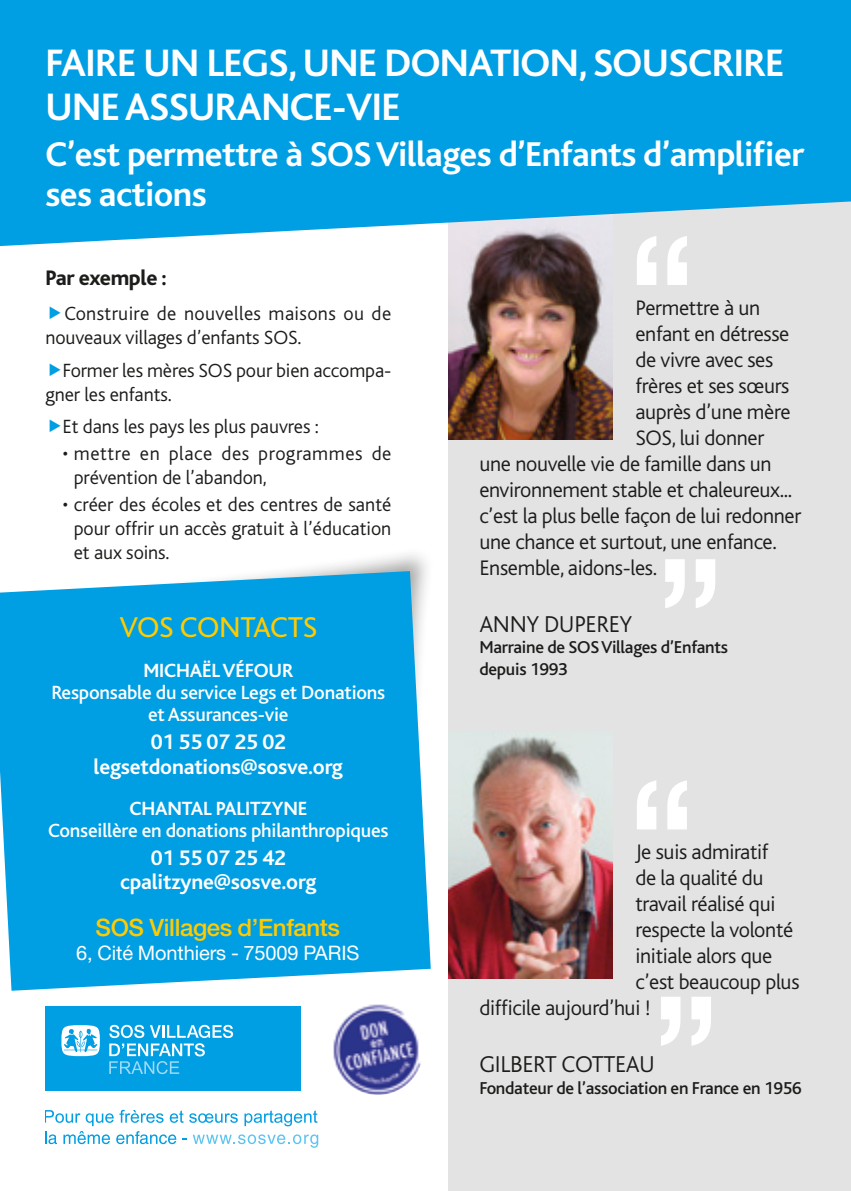
<style>
.page{position:relative;width:851px;height:1191px;background:#fff}
.page>*{position:absolute;margin:0;border:0;box-sizing:border-box;transform-origin:0 0}
.t1{font:700 40px/44px "Bliss";letter-spacing:-.015em;color:#fff}
.t2{font:700 36px/40px "Bliss";letter-spacing:-.015em;color:#fff}
.t3{font:30px "Bliss";color:#ffcb00}
.t4{font:300 24px "Bliss";letter-spacing:-.015em;color:#1c1c1a}
.t5{font:500 24px "Helvetica Neue";letter-spacing:-.015em;color:#ffcb00}
.t6{font:300 22px "Bliss";letter-spacing:-.015em;color:#1c1c1a}
.t7{font:700 22px/24.8px "Bliss";letter-spacing:-.01em;color:#fff;text-align:center}
.t8{font:800 22px "Bliss";letter-spacing:-.015em;color:#1c1c1a}
.t9{font:300 20px/24px "Bliss";color:#1c1c1a}
.t10{font:500 20px/22px "Bliss";letter-spacing:-.01em;color:#fff;text-align:center}
.t11{font:300 20px/24px "Bliss";letter-spacing:.02em;color:#1c1c1a}
.t12{font:300 20px/24px "Bliss";letter-spacing:.03em;color:#1c1c1a}
.t13{font:700 20px "Bliss";letter-spacing:-.01em;color:#fff}
.t14{font:20px "Helvetica Neue";letter-spacing:-.005em;color:#fff}
.t15{font:500 18px/21.6px "Bliss";letter-spacing:-.015em;color:#1c1c1a}
</style>
<div class="page">
<div style="left:448px;top:62px;width:402px;height:1129px;background:#e3e3e3"></div>
<div style="left:2px;top:545px;width:432px;height:375px;background:#1c1c1a;opacity:.4"></div>
<svg style="left:0;top:571px;width:430px;height:419px;background:#12a4e4"></svg>
<div style="left:45px;top:1006px;width:255px;height:85px;background:#009ee3"></div>
<svg style="left:61px;top:1025px;width:39px;height:31px"></svg>
<svg style="left:109px;top:1024px;width:124px;height:50px"></svg>
<svg style="left:45px;top:1109px;width:273px;height:38px"></svg>
<img style="left:332px;top:1003px;width:91px;height:92px;border-radius:46px">
<img style="left:448px;top:246px;width:164px;height:193px">
<img style="left:448px;top:731px;width:164px;height:247px">
<svg style="left:0;top:0;width:850px;height:246px;background:#14a4e3"></svg>
<svg style="left:636px;top:236px;width:50px;height:49px"></svg>
<svg style="left:637px;top:780px;width:49px;height:49px"></svg>
<svg style="left:665px;top:559px;width:50px;height:49px"></svg>
<svg style="left:661px;top:997px;width:50px;height:48px"></svg>
<h1 class="t1" style="left:45px;top:42px;width:740px">FAIRE UN LEGS, UNE DONATION, SOUSCRIRE<br>UNE ASSURANCE-VIE</h1>
<h2 class="t2" style="left:45px;top:135px;width:760px">C’est permettre à SOS Villages d’Enfants d’amplifier ses actions</h2>
<p class="t8" style="left:45px;top:266px;width:123px">Par exemple :</p>
<p class="t11" style="left:45px;top:302px;width:347px;text-indent:19px">Construire de nouvelles maisons ou de nouveaux villages d’enfants SOS.</p>
<p class="t9" style="left:63px;top:358px;width:148px">Former les mères SOS</p>
<p class="t9" style="left:236px;top:358px;width:157px">pour bien accompa-</p>
<p class="t9" style="left:63px;top:378px;width:257px;line-height:32.4px;text-indent:-17px">gner les enfants.<br>Et dans les pays les plus pauvres :</p>
<p class="t12" style="left:74px;top:442px;width:319px;text-indent:-11px">• mettre en place des programmes de prévention de l’abandon,</p>
<p class="t9" style="left:74px;top:493px;width:319px;text-align:justify;text-indent:-11px">• créer des écoles et des centres de santé pour offrir un accès gratuit à l’éducation et aux soins.</p>
<h3 class="t3" style="left:119px;top:611px;width:79px">VOS CONTACTS</h3>
<p class="t13" style="left:143px;top:660px;width:105px">Michaël Véfour</p>
<p class="t10" style="left:51px;top:682px;width:335px">Responsable du service Legs et Donations et Assurances-vie</p>
<p class="t7" style="left:94px;top:730px;width:251px">01 55 07 25 02 legsetdonations@sosve.org</p>
<p class="t13" style="left:129px;top:798px;width:38px">Chantal</p>
<p class="t13" style="left:216px;top:798px;width:10px">Palit</p>
<p class="t13" style="left:260px;top:798px;width:35px">zyne</p>
<p class="t10" style="left:48px;top:820px;width:342px">Conseillère en donations philanthropiques</p>
<p class="t7" style="left:120px;top:845px;width:198px">01 55 07 25 42 cpalitzyne@sosve.org</p>
<p class="t5" style="left:95px;top:913px;width:246px">SOS Villages d’Enfants</p>
<p class="t14" style="left:76px;top:941px;width:285px">6, Cité Monthiers - 75009 PARIS</p>
<p class="t6" style="left:635px;top:296px;width:126px">Permettre à un</p>
<p class="t6" style="left:635px;top:322px;width:155px">enfant en détresse</p>
<p class="t6" style="left:635px;top:348px;width:139px">de vivre avec ses</p>
<p class="t6" style="left:635px;top:374px;width:155px">frères et ses sœurs</p>
<p class="t6" style="left:635px;top:400px;width:157px">auprès d’une mère</p>
<p class="t6" style="left:635px;top:426px;width:130px">SOS, lui donner</p>
<p class="t6" style="left:479px;top:452px;width:294px">une nouvelle vie de famille dans un</p>
<p class="t6" style="left:479px;top:478px;width:314px">environnement stable et chaleureux...</p>
<p class="t6" style="left:479px;top:504px;width:323px">c’est la plus belle façon de lui redonner</p>
<p class="t6" style="left:479px;top:530px;width:299px">une chance et surtout, une enfance.</p>
<p class="t6" style="left:479px;top:556px;width:179px">Ensemble, aidons-les.</p>
<p class="t4" style="left:479px;top:611px;width:154px">Anny Duperey</p>
<p class="t15" style="left:479px;top:637px;width:250px">Marraine de SOS Villages d’Enfants depuis 1993</p>
<p class="t6" style="left:635px;top:840px;width:135px">Je suis admiratif</p>
<p class="t6" style="left:635px;top:866px;width:130px">de la qualité du</p>
<p class="t6" style="left:635px;top:892px;width:142px">travail réalisé qui</p>
<p class="t6" style="left:635px;top:918px;width:159px">respecte la volonté</p>
<p class="t6" style="left:635px;top:944px;width:138px">initiale alors que</p>
<p class="t6" style="left:635px;top:970px;width:166px">c’est beaucoup plus</p>
<p class="t6" style="left:479px;top:996px;width:173px">difficile aujourd’hui !</p>
<p class="t4" style="left:479px;top:1051px;width:177px">Gilbert Cotteau</p>
<p class="t15" style="left:479px;top:1077px;width:323px">Fondateur de l’association en France en 1956</p>
</div>
